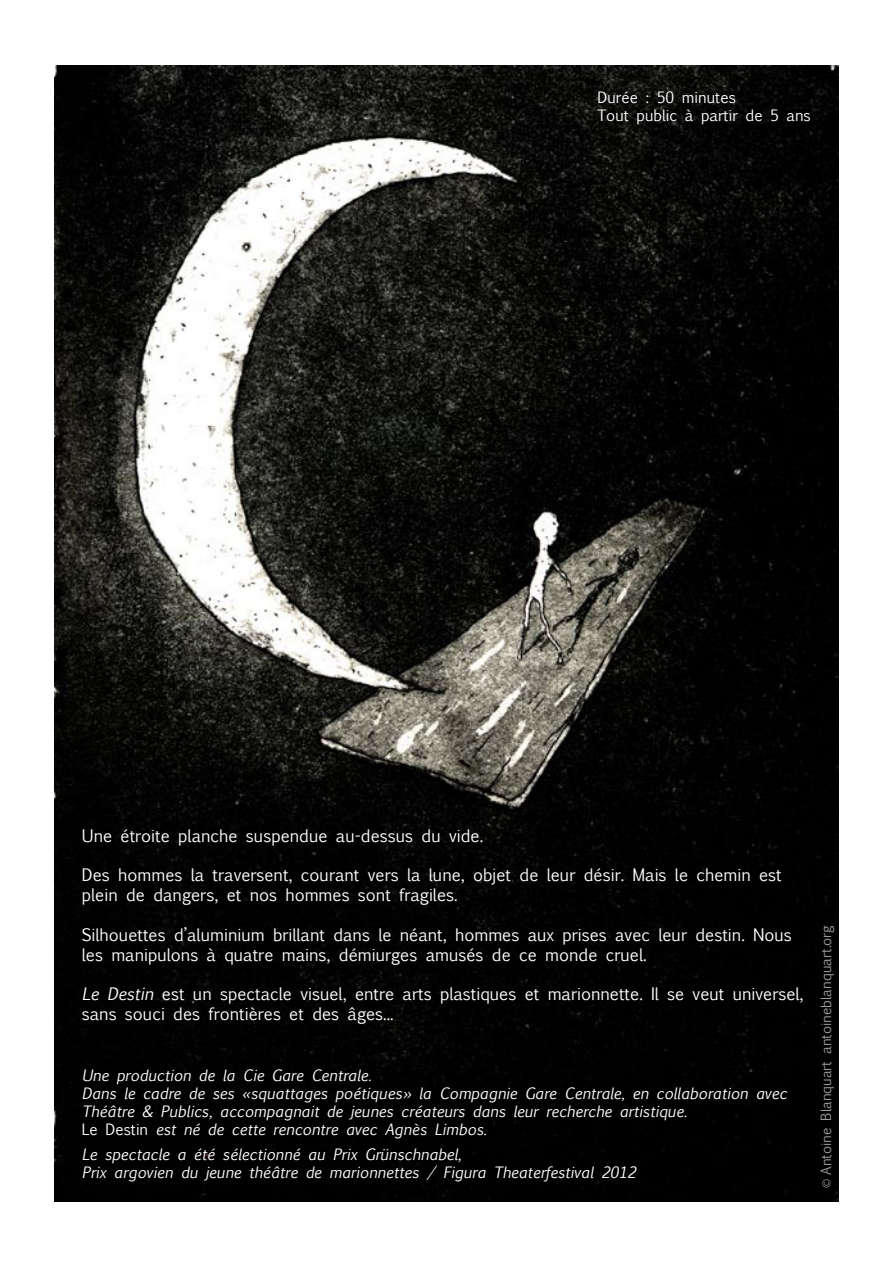
<style>
.page{position:relative;width:893px;height:1263px;background:#fff}
.page>*{position:absolute;margin:0;border:0;box-sizing:border-box;transform-origin:0 0}
.t1{font:16.5px/19.8px "Euphemia UCAS";color:#fff}
.t2{font:italic 15px/18px "Euphemia UCAS";color:#fff}
.t3{font:15px/18px "Euphemia UCAS";color:#fff}
.t4{font:13.5px "Euphemia UCAS";color:#9b9da0}
.s1{font-style:italic}
.s2{font-style:normal}
.s3{font-family:"Myriad Pro"}
</style>
<div class="page">
<img style="left:54px;top:66px;width:785px;height:1135px">
<p class="t3" style="left:597px;top:87px;width:215px">Durée : 50 minutes<br>Tout public à partir de 5 ans</p>
<p class="t1" style="left:82px;top:825px;width:403px">Une étroite planche suspendue au-dessus du vide.</p>
<p class="t1" style="left:82px;top:864px;width:701px">Des hommes la traversent, courant vers la lune, objet de leur désir. Mais le chemin est plein de dangers, et nos hommes sont fragiles.</p>
<p class="t1" style="left:82px;top:924px;width:711px">Silhouettes d’aluminium brillant dans le néant, hommes aux prises avec leur destin. Nous les manipulons à quatre mains, démiurges amusés de ce monde cruel.</p>
<p class="t1" style="left:82px;top:983px;width:723px"><span class="s1">Le Destin</span> est un spectacle visuel, entre arts plastiques et marionnette. Il se veut universel, sans souci des frontières et des âges...</p>
<p class="t2" style="left:82px;top:1066px;width:707px">Une production de la Cie Gare Centrale.<br>Dans le cadre de ses «squattages poétiques» la Compagnie Gare Centrale, en collaboration avec Théâtre &amp; Publics, accompagnait de jeunes créateurs dans leur recherche artistique.<br><span class="s2">Le Destin</span> est né de cette rencontre avec Agnès Limbos.</p>
<p class="t2" style="left:82px;top:1144px;width:556px">Le spectacle a été sélectionné au Prix Grünschnabel,<br>Prix argovien du jeune théâtre de marionnettes / Figura Theaterfestival 2012</p>
<p class="t4" style="left:816px;top:1188px;width:264px;rotate:-90deg"><span class="s3">©</span> Antoine Blanquart antoineblanquart.org</p>
</div>
